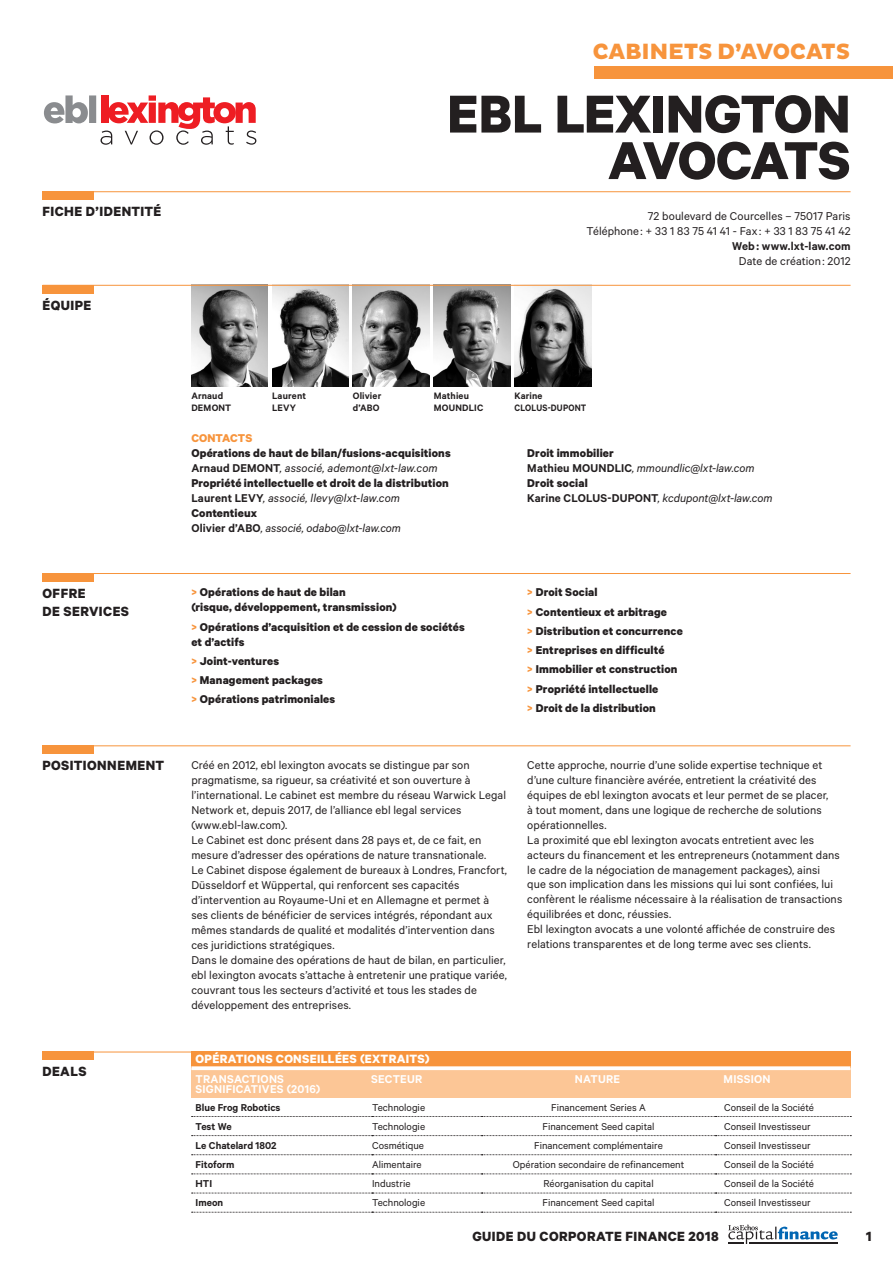
<style>
.page{position:relative;width:893px;height:1263px;background:#fff}
.page>*{position:absolute;margin:0;border:0;box-sizing:border-box;transform-origin:0 0}
.t1{font:700 60px/46.5px "Calibre";letter-spacing:-.01em;color:#231f20;text-align:right}
.t2{font:800 22.5px "Pluto";letter-spacing:-.015em;color:#f7943c}
.t3{font:700 15px/18px "Calibre";letter-spacing:.03em;color:#231f20}
.t4{font:700 13.5px "Calibre";letter-spacing:.02em;color:#fff}
.t5{font:12.75px/15px "Calibre";letter-spacing:.01em;color:#231f20}
.t6{font:700 12.75px/19.2px "Calibre";letter-spacing:.01em;color:#231f20}
.t7{font:italic 12.75px/15px "Calibre";letter-spacing:-.005em;color:#231f20}
.t8{font:600 12.75px "Calibre";letter-spacing:.02em;color:#fff}
.t9{font:600 12.75px "Calibre";letter-spacing:.01em;color:#231f20}
.t10{font:700 12.75px "Calibre";letter-spacing:.005em;color:#f7943c}
.t11{font:11.25px "Calibre";color:#231f20}
.t12{font:600 11.25px "Calibre";color:#231f20}
.t13{font:600 10.5px/12px "Calibre";letter-spacing:.015em;color:#231f20}
.s1{font-weight:600}
.s2{font-weight:400;font-style:italic}
.s3{font-weight:700;font-style:normal}
.s4{font-weight:600;font-style:normal}
.s5{color:#f7943c}
</style>
<div class="page">
<img style="left:434px;top:286px;width:76px;height:101px">
<img style="left:272px;top:286px;width:77px;height:101px">
<img style="left:514px;top:286px;width:77px;height:101px">
<img style="left:353px;top:286px;width:76px;height:101px">
<img style="left:191px;top:286px;width:77px;height:101px">
<svg style="left:728px;top:1225px;width:110px;height:19px"></svg>
<div style="left:594px;top:66px;width:299px;height:13px;background:#f7943c"></div>
<div style="left:43px;top:191px;width:51px;height:9px;background:#f7943c"></div>
<div style="left:43px;top:285px;width:51px;height:8px;background:#f7943c"></div>
<div style="left:43px;top:573px;width:51px;height:9px;background:#f7943c"></div>
<div style="left:43px;top:745px;width:51px;height:9px;background:#f7943c"></div>
<div style="left:43px;top:1052px;width:51px;height:8px;background:#f7943c"></div>
<hr style="left:43px;top:191px;width:808px;height:1px;background:#f7943c">
<hr style="left:43px;top:285px;width:808px;height:1px;background:#f7943c">
<hr style="left:43px;top:573px;width:808px;height:1px;background:#f7943c">
<hr style="left:43px;top:745px;width:808px;height:1px;background:#f7943c">
<hr style="left:43px;top:1052px;width:808px;height:1px;background:#f7943c">
<div style="left:191px;top:1052px;width:659px;height:16px;background:#f7943c"></div>
<div style="left:191px;top:1068px;width:659px;height:30px;background:#fcc696"></div>
<svg style="left:191px;top:1066px;width:659px;height:4px;background:#fef5ed"></svg>
<svg style="left:192px;top:1116px;width:659px;height:1px"></svg>
<svg style="left:192px;top:1135px;width:659px;height:1px"></svg>
<svg style="left:192px;top:1154px;width:659px;height:1px"></svg>
<svg style="left:192px;top:1174px;width:659px;height:1px"></svg>
<svg style="left:192px;top:1193px;width:659px;height:1px"></svg>
<svg style="left:192px;top:1212px;width:659px;height:1px"></svg>
<svg style="left:44px;top:95px;width:212px;height:50px"></svg>
<p class="t3" style="left:43px;top:202px;width:120px">FICHE D’IDENTITÉ</p>
<p class="t3" style="left:43px;top:295px;width:50px">ÉQUIPE</p>
<h2 class="t2" style="left:592px;top:39px;width:259px">CABINETS D’AVOCATS</h2>
<h1 class="t1" style="left:447px;top:89px;width:405px">EBL LEXINGTON<br>AVOCATS</h1>
<p class="t5" style="left:587px;top:208px;width:265px;text-align:right">72 boulevard de Courcelles – 75017 Paris<br>Téléphone : + 33 1 83 75 41 41 - Fax : + 33 1 83 75 41 42</p>
<p class="t9" style="left:732px;top:238px;width:120px">Web: www.lxt-law.com</p>
<p class="t5" style="left:739px;top:253px;width:113px">Date de création : 2012</p>
<p class="t3" style="left:43px;top:584px;width:88px">OFFRE<br>DE SERVICES</p>
<p class="t3" style="left:43px;top:756px;width:123px">POSITIONNEMENT</p>
<p class="t3" style="left:43px;top:1062px;width:45px">DEALS</p>
<p class="t13" style="left:191px;top:390px;width:42px">Arnaud<br>DEMONT</p>
<p class="t13" style="left:353px;top:390px;width:30px">Olivier d’ABO</p>
<p class="t13" style="left:434px;top:390px;width:51px">Mathieu<br>MOUNDLIC</p>
<p class="t13" style="left:272px;top:390px;width:35px">Laurent<br>LEVY</p>
<p class="t13" style="left:514px;top:390px;width:73px">Karine<br>CLOLUS-DUPONT</p>
<p class="t10" style="left:191px;top:430px;width:63px">CONTACTS</p>
<p class="t6" style="left:191px;top:445px;width:261px;line-height:15px">Opérations de haut de bilan/fusions-acquisitions <span class="s1">Arnaud DEMONT</span><span class="s2">, associé, ademont@lxt-law.com </span>Propriété intellectuelle et droit de la distribution <span class="s1">Laurent LEVY</span><span class="s2">, associé, llevy@lxt-law.com </span>Contentieux<br><span class="s1">Olivier d’ABO</span><span class="s2">, associé, odabo@lxt-law.com</span></p>
<p class="t7" style="left:527px;top:445px;width:247px"><span class="s3">Droit immobilier<br></span><span class="s4">Mathieu MOUNDLIC</span>, mmoundlic@lxt-law.com<br><span class="s3">Droit social<br></span><span class="s4">Karine CLOLUS-DUPONT</span>, kcdupont@lxt-law.com</p>
<p class="t6" style="left:191px;top:584px;width:207px;line-height:15px"><span class="s5">&gt;</span> Opérations de haut de bilan<br>(risque, développement, transmission)</p>
<p class="t6" style="left:191px;top:619px;width:275px;line-height:15px"><span class="s5">&gt;</span> Opérations d’acquisition et de cession de sociétés et d’actifs</p>
<p class="t6" style="left:191px;top:651px;width:145px"><span class="s5">&gt;</span> Joint-ventures<br><span class="s5">&gt;</span> Management packages<br><span class="s5">&gt;</span> Opérations patrimoniales</p>
<p class="t6" style="left:527px;top:582px;width:157px"><span class="s5">&gt;</span> Droit Social<br><span class="s5">&gt;</span> Contentieux et arbitrage<br><span class="s5">&gt;</span> Distribution et concurrence <span class="s5">&gt;</span> Entreprises en difficulté<br><span class="s5">&gt;</span> Immobilier et construction <span class="s5">&gt;</span> Propriété intellectuelle<br><span class="s5">&gt;</span> Droit de la distribution</p>
<p class="t5" style="left:191px;top:757px;width:317px">Créé en 2012, ebl lexington avocats se distingue par son pragmatisme, sa rigueur, sa créativité et son ouverture à l’international. Le cabinet est membre du réseau Warwick Legal Network et, depuis 2017, de l’alliance ebl legal services (www.ebl-law.com).<br>Le Cabinet est donc présent dans 28 pays et, de ce fait, en mesure d’adresser des opérations de nature transnationale.<br>Le Cabinet dispose également de bureaux à Londres, Francfort, Düsseldorf et Wüppertal, qui renforcent ses capacités d’intervention au Royaume-Uni et en Allemagne et permet à ses clients de bénéficier de services intégrés, répondant aux mêmes standards de qualité et modalités d’intervention dans ces juridictions stratégiques.<br>Dans le domaine des opérations de haut de bilan, en particulier, ebl lexington avocats s’attache à entretenir une pratique variée, couvrant tous les secteurs d’activité et tous les stades de développement des entreprises.</p>
<p class="t5" style="left:527px;top:757px;width:316px">Cette approche, nourrie d’une solide expertise technique et d’une culture financière avérée, entretient la créativité des équipes de ebl lexington avocats et leur permet de se placer,<br>à tout moment, dans une logique de recherche de solutions opérationnelles.<br>La proximité que ebl lexington avocats entretient avec les acteurs du financement et les entrepreneurs (notamment dans le cadre de la négociation de management packages), ainsi<br>que son implication dans les missions qui lui sont confiées, lui confèrent le réalisme nécessaire à la réalisation de transactions équilibrées et donc, réussies.<br>Ebl lexington avocats a une volonté affichée de construire des relations transparentes et de long terme avec ses clients.</p>
<p class="t4" style="left:196px;top:1051px;width:235px">OPÉRATIONS CONSEILLÉES (EXTRAITS)</p>
<p class="t8" style="left:196px;top:1071px;width:90px">TRANSACTIONS</p>
<p class="t8" style="left:371px;top:1071px;width:53px">SECTEUR</p>
<p class="t8" style="left:575px;top:1071px;width:47px">NATURE</p>
<p class="t8" style="left:724px;top:1071px;width:49px">MISSION</p>
<p class="t8" style="left:196px;top:1082px;width:126px">SIGNIFICATIVES (2016)</p>
<p class="t12" style="left:196px;top:1101px;width:86px">Blue Frog Robotics</p>
<p class="t11" style="left:372px;top:1101px;width:55px">Technologie</p>
<p class="t11" style="left:551px;top:1101px;width:96px">Financement Series A</p>
<p class="t11" style="left:724px;top:1101px;width:92px">Conseil de la Société</p>
<p class="t12" style="left:196px;top:1119px;width:38px">Test We</p>
<p class="t11" style="left:372px;top:1120px;width:55px">Technologie</p>
<p class="t11" style="left:543px;top:1120px;width:113px">Financement Seed capital</p>
<p class="t11" style="left:724px;top:1120px;width:88px">Conseil Investisseur</p>
<p class="t12" style="left:196px;top:1139px;width:82px">Le Chatelard 1802</p>
<p class="t11" style="left:372px;top:1139px;width:54px">Cosmétique</p>
<p class="t11" style="left:534px;top:1139px;width:130px">Financement complémentaire</p>
<p class="t11" style="left:724px;top:1139px;width:88px">Conseil Investisseur</p>
<p class="t12" style="left:196px;top:1158px;width:40px">Fitoform</p>
<p class="t11" style="left:372px;top:1158px;width:51px">Alimentaire</p>
<p class="t11" style="left:513px;top:1158px;width:173px">Opération secondaire de refinancement</p>
<p class="t11" style="left:724px;top:1158px;width:92px">Conseil de la Société</p>
<p class="t12" style="left:196px;top:1177px;width:18px">HTI</p>
<p class="t11" style="left:372px;top:1177px;width:40px">Industrie</p>
<p class="t11" style="left:543px;top:1177px;width:112px">Réorganisation du capital</p>
<p class="t11" style="left:724px;top:1177px;width:92px">Conseil de la Société</p>
<p class="t12" style="left:196px;top:1196px;width:29px">Imeon</p>
<p class="t11" style="left:372px;top:1196px;width:55px">Technologie</p>
<p class="t11" style="left:543px;top:1196px;width:113px">Financement Seed capital</p>
<p class="t11" style="left:724px;top:1196px;width:88px">Conseil Investisseur</p>
<p class="t3" style="left:472px;top:1227px;width:248px">GUIDE DU CORPORATE FINANCE 2018</p>
<p class="t3" style="left:866px;top:1227px;width:7px">1</p>
</div>
